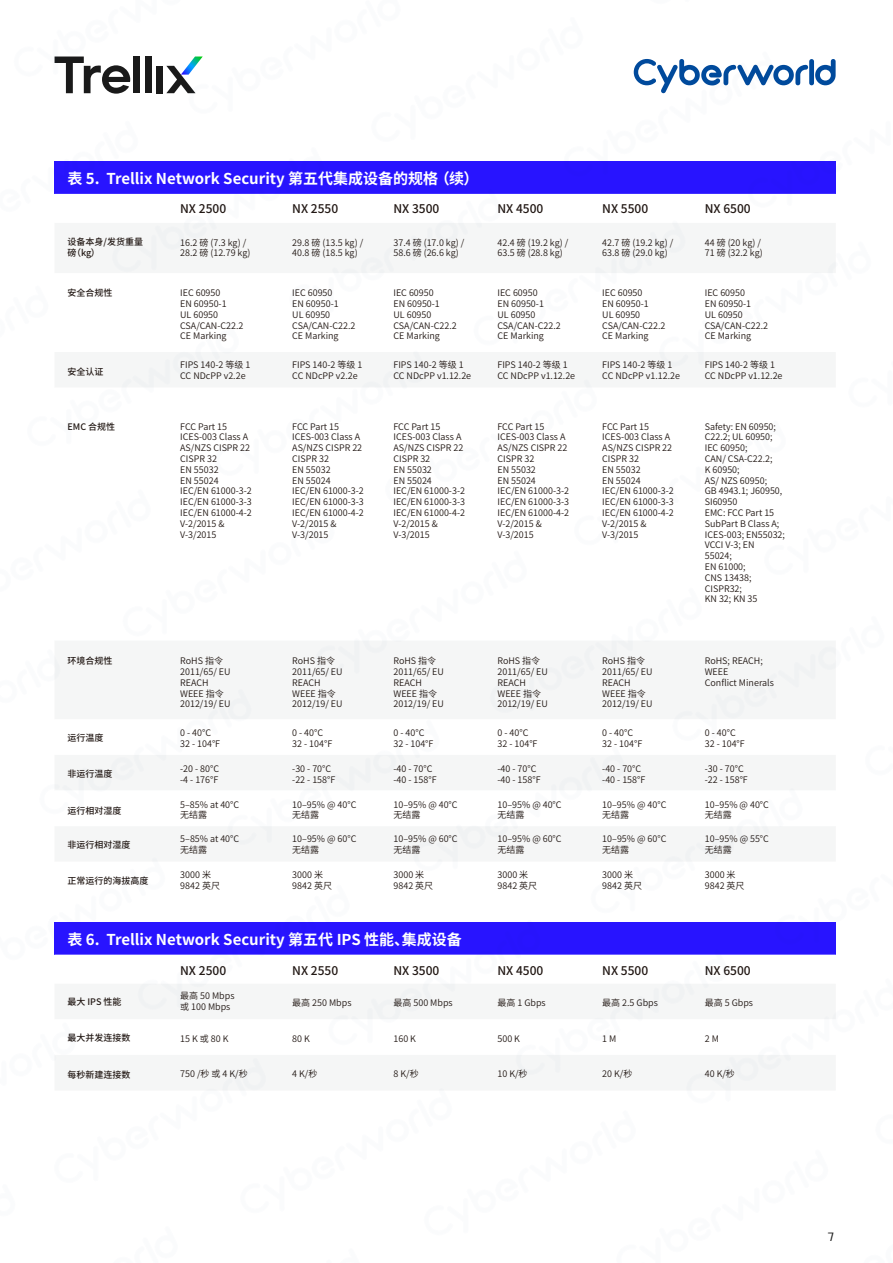
<style>
.page{position:relative;width:893px;height:1263px;background:#fff}
.page>*{position:absolute;margin:0;border:0;box-sizing:border-box;transform-origin:0 0}
.t1{font:700 15px "Source Han Sans CN";color:#fff}
.t2{font:500 12px "Source Han Sans CN";color:#221814}
.t3{font:12px "Hanchansans";color:#1a1a1a}
.t4{font:9px/10.8px "Source Han Sans CN";color:#221814}
.t5{font:500 9px/10.8px "Source Han Sans CN";color:#221814}
</style>
<div class="page">
<img style="left:54px;top:56px;width:782px;height:1035px">
<h1 class="t1" style="left:67px;top:170px;width:412px">表 5. Trellix Network Security 第五代集成设备的规格 （续）</h1>
<h2 class="t2" style="left:180px;top:202px;width:48px">NX 2500</h2>
<h2 class="t2" style="left:292px;top:202px;width:48px">NX 2550</h2>
<h2 class="t2" style="left:393px;top:202px;width:48px">NX 3500</h2>
<h2 class="t2" style="left:497px;top:202px;width:48px">NX 4500</h2>
<h2 class="t2" style="left:602px;top:202px;width:48px">NX 5500</h2>
<h2 class="t2" style="left:705px;top:202px;width:48px">NX 6500</h2>
<p class="t5" style="left:67px;top:237px;width:77px">设备本身/发货重量磅（kg）</p>
<p class="t5" style="left:67px;top:288px;width:46px">安全合规性</p>
<p class="t5" style="left:68px;top:366px;width:37px">安全认证</p>
<p class="t4" style="left:180px;top:237px;width:72px">16.2 磅 (7.3 kg) /<br>28.2 磅 (12.79 kg)</p>
<p class="t4" style="left:292px;top:237px;width:72px">29.8 磅 (13.5 kg) /<br>40.8 磅 (18.5 kg)</p>
<p class="t4" style="left:393px;top:237px;width:72px">37.4 磅 (17.0 kg) /<br>58.6 磅 (26.6 kg)</p>
<p class="t4" style="left:497px;top:237px;width:72px">42.4 磅 (19.2 kg) /<br>63.5 磅 (28.8 kg)</p>
<p class="t4" style="left:602px;top:237px;width:72px">42.7 磅 (19.2 kg) /<br>63.8 磅 (29.0 kg)</p>
<p class="t4" style="left:705px;top:237px;width:60px">44 磅 (20 kg) /<br>71 磅 (32.2 kg)</p>
<p class="t4" style="left:180px;top:288px;width:65px">IEC 60950<br>EN 60950-1<br>UL 60950<br>CSA/CAN-C22.2<br>CE Marking</p>
<p class="t4" style="left:292px;top:288px;width:65px">IEC 60950<br>EN 60950-1<br>UL 60950<br>CSA/CAN-C22.2<br>CE Marking</p>
<p class="t4" style="left:393px;top:288px;width:65px">IEC 60950<br>EN 60950-1<br>UL 60950<br>CSA/CAN-C22.2<br>CE Marking</p>
<p class="t4" style="left:497px;top:288px;width:65px">IEC 60950<br>EN 60950-1<br>UL 60950<br>CSA/CAN-C22.2<br>CE Marking</p>
<p class="t4" style="left:602px;top:288px;width:65px">IEC 60950<br>EN 60950-1<br>UL 60950<br>CSA/CAN-C22.2<br>CE Marking</p>
<p class="t4" style="left:705px;top:288px;width:65px">IEC 60950<br>EN 60950-1<br>UL 60950<br>CSA/CAN-C22.2<br>CE Marking</p>
<p class="t4" style="left:180px;top:359px;width:72px">FIPS 140-2 等级 1<br>CC NDcPP v2.2e</p>
<p class="t4" style="left:292px;top:359px;width:72px">FIPS 140-2 等级 1<br>CC NDcPP v2.2e</p>
<p class="t4" style="left:393px;top:359px;width:79px">FIPS 140-2 等级 1<br>CC NDcPP v1.12.2e</p>
<p class="t4" style="left:497px;top:359px;width:79px">FIPS 140-2 等级 1<br>CC NDcPP v1.12.2e</p>
<p class="t4" style="left:602px;top:359px;width:79px">FIPS 140-2 等级 1<br>CC NDcPP v1.12.2e</p>
<p class="t4" style="left:705px;top:359px;width:79px">FIPS 140-2 等级 1<br>CC NDcPP v1.12.2e</p>
<p class="t5" style="left:68px;top:421px;width:49px">EMC 合规性</p>
<p class="t4" style="left:180px;top:421px;width:73px">FCC Part 15<br>ICES-003 Class A<br>AS/NZS CISPR 22<br>CISPR 32<br>EN 55032<br>EN 55024<br>IEC/EN 61000-3-2<br>IEC/EN 61000-3-3<br>IEC/EN 61000-4-2<br>V-2/2015 &amp;<br>V-3/2015</p>
<p class="t4" style="left:292px;top:421px;width:73px">FCC Part 15<br>ICES-003 Class A<br>AS/NZS CISPR 22<br>CISPR 32<br>EN 55032<br>EN 55024<br>IEC/EN 61000-3-2<br>IEC/EN 61000-3-3<br>IEC/EN 61000-4-2<br>V-2/2015 &amp;<br>V-3/2015</p>
<p class="t4" style="left:393px;top:421px;width:73px">FCC Part 15<br>ICES-003 Class A<br>AS/NZS CISPR 22<br>CISPR 32<br>EN 55032<br>EN 55024<br>IEC/EN 61000-3-2<br>IEC/EN 61000-3-3<br>IEC/EN 61000-4-2<br>V-2/2015 &amp;<br>V-3/2015</p>
<p class="t4" style="left:497px;top:421px;width:73px">FCC Part 15<br>ICES-003 Class A<br>AS/NZS CISPR 22<br>CISPR 32<br>EN 55032<br>EN 55024<br>IEC/EN 61000-3-2<br>IEC/EN 61000-3-3<br>IEC/EN 61000-4-2<br>V-2/2015 &amp;<br>V-3/2015</p>
<p class="t4" style="left:602px;top:421px;width:73px">FCC Part 15<br>ICES-003 Class A<br>AS/NZS CISPR 22<br>CISPR 32<br>EN 55032<br>EN 55024<br>IEC/EN 61000-3-2<br>IEC/EN 61000-3-3<br>IEC/EN 61000-4-2<br>V-2/2015 &amp;<br>V-3/2015</p>
<p class="t4" style="left:705px;top:421px;width:82px">Safety: EN 60950;<br>C22.2; UL 60950;<br>IEC 60950;<br>CAN/ CSA-C22.2;<br>K 60950;<br>AS/ NZS 60950;<br>GB 4943.1; J60950,<br>SI60950<br>EMC: FCC Part 15<br>SubPart B Class A;<br>ICES-003; EN55032;<br>VCCI V-3; EN<br>55024;<br>EN 61000;<br>CNS 13438;<br>CISPR32;<br>KN 32; KN 35</p>
<p class="t5" style="left:68px;top:656px;width:46px">环境合规性</p>
<p class="t5" style="left:68px;top:733px;width:37px">运行温度</p>
<p class="t5" style="left:68px;top:768px;width:46px">非运行温度</p>
<p class="t5" style="left:68px;top:805px;width:55px">运行相对湿度</p>
<p class="t5" style="left:68px;top:839px;width:64px">非运行相对湿度</p>
<p class="t5" style="left:68px;top:875px;width:82px">正常运行的海拔高度</p>
<p class="t4" style="left:180px;top:656px;width:52px">RoHS 指令<br>2011/65/ EU<br>REACH<br>WEEE 指令<br>2012/19/ EU</p>
<p class="t4" style="left:292px;top:656px;width:52px">RoHS 指令<br>2011/65/ EU<br>REACH<br>WEEE 指令<br>2012/19/ EU</p>
<p class="t4" style="left:393px;top:656px;width:52px">RoHS 指令<br>2011/65/ EU<br>REACH<br>WEEE 指令<br>2012/19/ EU</p>
<p class="t4" style="left:497px;top:656px;width:52px">RoHS 指令<br>2011/65/ EU<br>REACH<br>WEEE 指令<br>2012/19/ EU</p>
<p class="t4" style="left:602px;top:656px;width:52px">RoHS 指令<br>2011/65/ EU<br>REACH<br>WEEE 指令<br>2012/19/ EU</p>
<p class="t4" style="left:705px;top:656px;width:71px">RoHS; REACH;<br>WEEE<br>Conflict Minerals</p>
<p class="t4" style="left:180px;top:727px;width:41px">0 - 40°C<br>32 - 104°F</p>
<p class="t4" style="left:180px;top:763px;width:40px">-20 - 80°C -4 - 176°F</p>
<p class="t4" style="left:292px;top:763px;width:45px">-30 - 70°C -22 - 158°F</p>
<p class="t4" style="left:393px;top:763px;width:45px">-40 - 70°C -40 - 158°F</p>
<p class="t4" style="left:497px;top:763px;width:45px">-40 - 70°C -40 - 158°F</p>
<p class="t4" style="left:602px;top:763px;width:45px">-40 - 70°C -40 - 158°F</p>
<p class="t4" style="left:705px;top:763px;width:45px">-30 - 70°C -22 - 158°F</p>
<p class="t4" style="left:180px;top:799px;width:60px">5‒85% at 40°C无结露</p>
<p class="t4" style="left:292px;top:727px;width:41px">0 - 40°C<br>32 - 104°F</p>
<p class="t4" style="left:393px;top:727px;width:41px">0 - 40°C<br>32 - 104°F</p>
<p class="t4" style="left:497px;top:727px;width:41px">0 - 40°C<br>32 - 104°F</p>
<p class="t4" style="left:602px;top:727px;width:41px">0 - 40°C<br>32 - 104°F</p>
<p class="t4" style="left:705px;top:727px;width:41px">0 - 40°C<br>32 - 104°F</p>
<p class="t4" style="left:292px;top:799px;width:66px">10‒95% @ 40°C无结露</p>
<p class="t4" style="left:393px;top:799px;width:66px">10‒95% @ 40°C无结露</p>
<p class="t4" style="left:497px;top:799px;width:66px">10‒95% @ 40°C无结露</p>
<p class="t4" style="left:602px;top:799px;width:66px">10‒95% @ 40°C无结露</p>
<p class="t4" style="left:705px;top:799px;width:66px">10‒95% @ 40°C无结露</p>
<p class="t4" style="left:180px;top:833px;width:60px">5‒85% at 40°C无结露</p>
<p class="t4" style="left:292px;top:833px;width:66px">10‒95% @ 60°C无结露</p>
<p class="t4" style="left:393px;top:833px;width:66px">10‒95% @ 60°C无结露</p>
<p class="t4" style="left:497px;top:833px;width:66px">10‒95% @ 60°C无结露</p>
<p class="t4" style="left:602px;top:833px;width:66px">10‒95% @ 60°C无结露</p>
<p class="t4" style="left:705px;top:833px;width:66px">10‒95% @ 55°C无结露</p>
<p class="t4" style="left:292px;top:870px;width:41px">3000 米<br>9842 英尺</p>
<p class="t4" style="left:394px;top:870px;width:41px">3000 米<br>9842 英尺</p>
<p class="t4" style="left:498px;top:870px;width:41px">3000 米<br>9842 英尺</p>
<p class="t4" style="left:602px;top:870px;width:41px">3000 米<br>9842 英尺</p>
<p class="t4" style="left:705px;top:870px;width:41px">3000 米<br>9842 英尺</p>
<p class="t4" style="left:180px;top:870px;width:41px">3000 米<br>9842 英尺</p>
<h1 class="t1" style="left:67px;top:931px;width:396px">表 6. Trellix Network Security 第五代 IPS 性能、集成设备</h1>
<h2 class="t2" style="left:180px;top:964px;width:48px">NX 2500</h2>
<h2 class="t2" style="left:292px;top:964px;width:48px">NX 2550</h2>
<h2 class="t2" style="left:393px;top:964px;width:48px">NX 3500</h2>
<h2 class="t2" style="left:497px;top:964px;width:48px">NX 4500</h2>
<h2 class="t2" style="left:602px;top:964px;width:48px">NX 5500</h2>
<h2 class="t2" style="left:705px;top:964px;width:48px">NX 6500</h2>
<p class="t5" style="left:67px;top:997px;width:56px">最大 IPS 性能</p>
<p class="t5" style="left:67px;top:1032px;width:64px">最大并发连接数</p>
<p class="t5" style="left:67px;top:1069px;width:64px">每秒新建连接数</p>
<p class="t4" style="left:180px;top:991px;width:56px">最高 50 Mbps或 100 Mbps</p>
<p class="t4" style="left:292px;top:997px;width:61px">最高 250 Mbps</p>
<p class="t4" style="left:393px;top:997px;width:61px">最高 500 Mbps</p>
<p class="t4" style="left:497px;top:997px;width:50px">最高 1 Gbps</p>
<p class="t4" style="left:602px;top:997px;width:57px">最高 2.5 Gbps</p>
<p class="t4" style="left:705px;top:997px;width:50px">最高 5 Gbps</p>
<p class="t4" style="left:180px;top:1033px;width:50px">15 K 或 80 K</p>
<p class="t4" style="left:292px;top:1033px;width:19px">80 K</p>
<p class="t4" style="left:393px;top:1033px;width:24px">160 K</p>
<p class="t4" style="left:497px;top:1033px;width:24px">500 K</p>
<p class="t4" style="left:602px;top:1033px;width:16px">1 M</p>
<p class="t4" style="left:705px;top:1033px;width:16px">2 M</p>
<p class="t4" style="left:180px;top:1068px;width:69px">750 /秒 或 4 K/秒</p>
<p class="t4" style="left:292px;top:1068px;width:27px">4 K/秒</p>
<p class="t4" style="left:393px;top:1068px;width:27px">8 K/秒</p>
<p class="t4" style="left:497px;top:1068px;width:32px">10 K/秒</p>
<p class="t4" style="left:602px;top:1068px;width:32px">20 K/秒</p>
<p class="t4" style="left:705px;top:1068px;width:32px">40 K/秒</p>
<h2 class="t3" style="left:827px;top:1231px;width:8px">7</h2>
</div>
